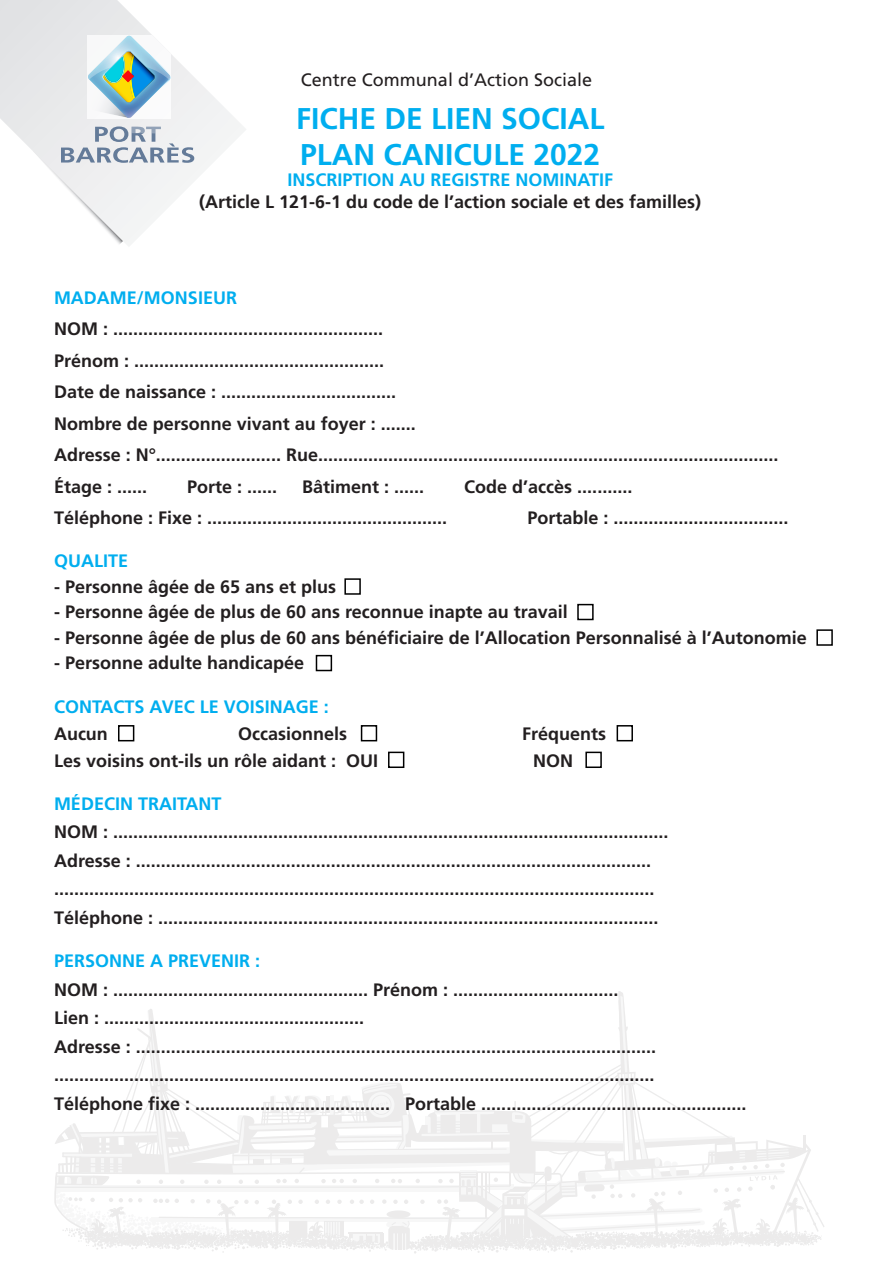
<style>
.page{position:relative;width:893px;height:1263px;background:#fff}
.page>*{position:absolute;margin:0;border:0;box-sizing:border-box;transform-origin:0 0}
.t1{font:700 30px "Frutiger";color:#00aeef}
.t2{font:700 18px "Frutiger";color:#231f20}
.t3{font:700 18px "Frutiger";color:#00aeef}
.t4{font:18px "Frutiger";color:#231f20}
</style>
<div class="page">
<svg style="left:54px;top:991px;width:770px;height:262px"></svg>
<div style="left:316px;top:655px;width:16px;height:16px;border:2px solid #000"></div>
<div style="left:118px;top:725px;width:16px;height:16px;border:2px solid #000"></div>
<div style="left:361px;top:725px;width:16px;height:16px;border:2px solid #000"></div>
<div style="left:388px;top:752px;width:16px;height:16px;border:2px solid #000"></div>
<div style="left:585px;top:752px;width:17px;height:16px;border:2px solid #000"></div>
<div style="left:617px;top:725px;width:16px;height:16px;border:2px solid #000"></div>
<div style="left:816px;top:629px;width:17px;height:17px;border:2px solid #000"></div>
<div style="left:577px;top:604px;width:17px;height:16px;border:2px solid #000"></div>
<div style="left:344px;top:578px;width:17px;height:17px;border:2px solid #000"></div>
<svg style="left:0;top:0;width:246px;height:151px"></svg>
<svg style="left:33px;top:35px;width:202px;height:211px"></svg>
<p class="t4" style="left:301px;top:69px;width:293px">Centre Communal d’Action Sociale</p>
<p class="t1" style="left:296px;top:101px;width:310px">FICHE DE LIEN SOCIAL</p>
<p class="t1" style="left:300px;top:137px;width:302px">PLAN CANICULE 2022</p>
<p class="t3" style="left:287px;top:170px;width:327px">INSCRIPTION AU REGISTRE NOMINATIF</p>
<p class="t2" style="left:199px;top:191px;width:504px">(Article L 121-6-1 du code de l’action sociale et des familles)</p>
<p class="t3" style="left:54px;top:287px;width:184px">MADAME/MONSIEUR</p>
<p class="t2" style="left:54px;top:318px;width:331px">NOM : ......................................................</p>
<p class="t2" style="left:54px;top:350px;width:332px">Prénom : ..................................................</p>
<p class="t2" style="left:54px;top:381px;width:344px">Date de naissance : ...................................</p>
<p class="t2" style="left:54px;top:413px;width:363px">Nombre de personne vivant au foyer : .......</p>
<p class="t2" style="left:54px;top:444px;width:726px">Adresse : N°......................... Rue............................................................................................</p>
<p class="t2" style="left:54px;top:476px;width:95px">Étage : ......</p>
<p class="t2" style="left:187px;top:476px;width:92px">Porte : ......</p>
<p class="t2" style="left:302px;top:476px;width:124px">Bâtiment : ......</p>
<p class="t2" style="left:464px;top:476px;width:170px">Code d’accès ...........</p>
<p class="t2" style="left:54px;top:507px;width:395px">Téléphone : Fixe : ................................................</p>
<p class="t2" style="left:527px;top:507px;width:263px">Portable : ...................................</p>
<p class="t3" style="left:54px;top:551px;width:76px">QUALITE</p>
<p class="t2" style="left:54px;top:576px;width:284px">- Personne âgée de 65 ans et plus</p>
<p class="t2" style="left:54px;top:602px;width:515px">- Personne âgée de plus de 60 ans reconnue inapte au travail</p>
<p class="t2" style="left:54px;top:627px;width:754px">- Personne âgée de plus de 60 ans bénéficiaire de l’Allocation Personnalisé à l’Autonomie</p>
<p class="t2" style="left:54px;top:653px;width:252px">- Personne adulte handicapée</p>
<p class="t3" style="left:54px;top:696px;width:276px">CONTACTS AVEC LE VOISINAGE :</p>
<p class="t2" style="left:54px;top:723px;width:55px">Aucun</p>
<p class="t2" style="left:228px;top:723px;width:120px">□ Occasionnels</p>
<p class="t2" style="left:512px;top:723px;width:96px">□ Fréquents</p>
<p class="t2" style="left:54px;top:750px;width:336px">Les voisins ont-ils un rôle aidant : OUI □</p>
<p class="t2" style="left:533px;top:750px;width:41px">NON</p>
<p class="t3" style="left:54px;top:793px;width:169px">MÉDECIN TRAITANT</p>
<p class="t2" style="left:54px;top:821px;width:616px">NOM : ...............................................................................................................</p>
<p class="t2" style="left:54px;top:850px;width:599px">Adresse : .......................................................................................................</p>
<p class="t2" style="left:54px;top:878px;width:602px">........................................................................................................................</p>
<p class="t2" style="left:54px;top:907px;width:606px">Téléphone : ....................................................................................................</p>
<p class="t3" style="left:54px;top:950px;width:208px">PERSONNE A PREVENIR :</p>
<p class="t2" style="left:54px;top:979px;width:566px">NOM : ................................................... Prénom : .................................</p>
<p class="t2" style="left:54px;top:1007px;width:312px">Lien : ....................................................</p>
<p class="t2" style="left:54px;top:1036px;width:604px">Adresse : ........................................................................................................</p>
<p class="t2" style="left:54px;top:1064px;width:602px">........................................................................................................................</p>
<p class="t2" style="left:54px;top:1093px;width:694px">Téléphone fixe : ....................................... Portable .....................................................</p>
</div>
